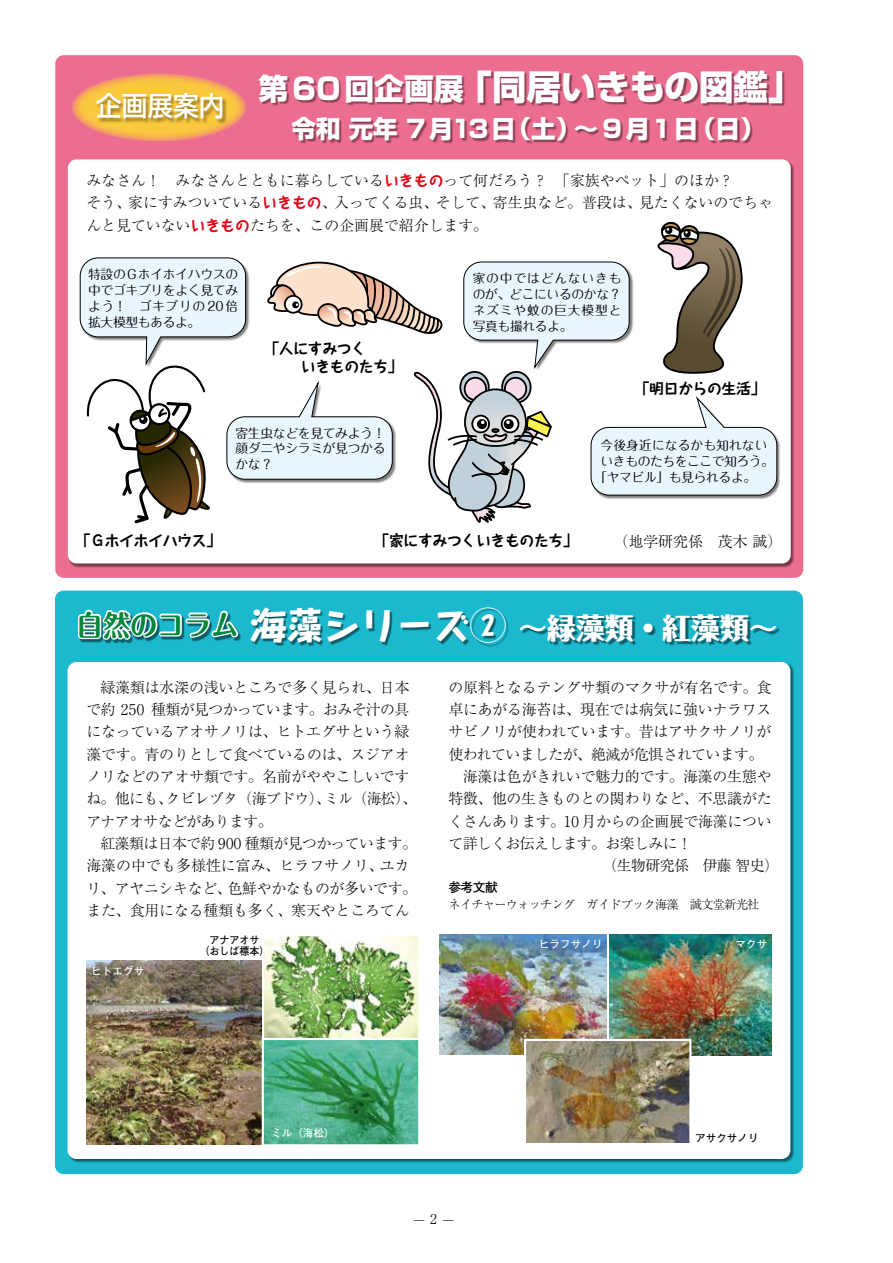
<style>
.page{position:relative;width:893px;height:1263px;background:#fff}
.page>*{position:absolute;margin:0;border:0;box-sizing:border-box;transform-origin:0 0}
.t1{font:800 34.5px "Shin Go Pro";color:#fff}
.t2{font:800 28.8px "Folk Pro";color:#fff}
.t3{font:500 27px "Shin Go Pro";color:#fff;scale:.95 1}
.t4{font:800 24.45px "Shin Go Pro";letter-spacing:.075em;color:#fff}
.t5{font:300 14.85px/22.4px "Ryumin Pro";letter-spacing:-.01em;color:#000}
.t6{font:300 14.85px "Ryumin Pro";letter-spacing:-.04em;color:#000}
.t7{font:700 14.85px/18px "Taka Hand Std";letter-spacing:-.025em;color:#000}
.t8{font:12.75px/15.9px "Maru Fo Pro";letter-spacing:-.02em;color:#000;text-align:justify}
.t9{font:12.75px "Maru Fo Pro";letter-spacing:.005em;color:#000}
.t10{font:700 12.75px "Futo Go B101 Pro";color:#000}
.t11{font:300 12.15px "Ryumin Pro";letter-spacing:-.06em;color:#000}
.t12{font:700 10.65px "Futo Go B101 Pro";color:#fff}
.t13{font:700 10.65px/11.7px "Futo Go B101 Pro";color:#000;text-align:center;scale:.94 1}
.t14{font:700 10.65px "Futo Go B101 Pro";color:#000}
.t15{font:300 10.5px "Ryumin Pro";color:#000}
.s1{font-size:29.7px}
.s2{font-family:"Taka Hand Std";font-weight:700;color:#e60012}
.s3{font-family:"Maru Fo Pro";font-weight:700;font-size:28.5px}
.s4{font-family:"Taka Hand Std";font-size:36.6px}
.s5{font-size:13.5px}
</style>
<div class="page">
<div style="left:55px;top:55px;width:748px;height:523px;background:#eb6d90;border-radius:8px"></div>
<svg style="left:72px;top:73px;width:175px;height:68px"></svg>
<div style="left:68px;top:159px;width:723px;height:404px;background:#fff;border-radius:9px"></div>
<img style="left:94px;top:91px;width:136px;height:37px">
<img style="left:260px;top:71px;width:525px;height:73px">
<div style="left:55px;top:591px;width:748px;height:583px;background:#1bb8ce;border-radius:9px"></div>
<div style="left:68px;top:662px;width:722px;height:497px;background:#fff;border-radius:9px"></div>
<img style="left:252px;top:608px;width:528px;height:38px">
<img style="left:80px;top:634px;width:161px;height:10px">
<svg style="left:77px;top:609px;width:163px;height:32px"></svg>
<img style="left:777px;top:437px;width:3px;height:53px">
<img style="left:86px;top:960px;width:176px;height:184px">
<img style="left:609px;top:934px;width:162px;height:121px">
<img style="left:265px;top:937px;width:152px;height:206px">
<div style="left:262px;top:1037px;width:158px;height:109px;border:2px solid #fff"></div>
<img style="left:440px;top:934px;width:166px;height:120px">
<div style="left:262px;top:934px;width:158px;height:106px;border:2px solid #fff"></div>
<img style="left:527px;top:1042px;width:161px;height:100px">
<div style="left:524px;top:1039px;width:167px;height:106px;border:2px solid #fff"></div>
<svg style="left:80px;top:222px;width:697px;height:302px"></svg>
<h3 class="t3" style="left:96px;top:84px;width:136px">企画展案内</h3>
<h1 class="t1" style="left:258px;top:59px;width:546px"><span class="s1">第60回企画展</span>「同居いきもの図鑑」</h1>
<h3 class="t4" style="left:292px;top:109px;width:474px">令和 元年 7月13日（土）～9月1日（日）</h3>
<p class="t5" style="left:86px;top:168px;width:688px">みなさん！　みなさんとともに暮らしている<span class="s2">いきもの</span>って何だろう？　「家族やペット」のほか？　<br>そう、家にすみついている<span class="s2">いきもの</span>、入ってくる虫、そして、寄生虫など。普段は、見たくないのでちゃんと見ていない<span class="s2">いきもの</span>たちを、この企画展で紹介します。</p>
<p class="t8" style="left:88px;top:265px;width:152px">特設のＧホイホイハウスの中でゴキブリをよく見てみよう！　ゴキブリの 20倍拡大模型もあるよ。</p>
<p class="t7" style="left:272px;top:337px;width:132px;text-indent:-7px">「人にすみつく<br>　　いきものたち」</p>
<p class="t8" style="left:235px;top:423px;width:151px">寄生虫などを見てみよう！顔ダニやシラミが見つかるかな？</p>
<p class="t8" style="left:473px;top:268px;width:150px">家の中ではどんないきものが、どこにいるのかな？ネズミや蚊の巨大模型と写真も撮れるよ。</p>
<p class="t7" style="left:635px;top:378px;width:132px">「明日からの生活」</p>
<p class="t9" style="left:601px;top:435px;width:168px">今後身近になるかも知れない</p>
<p class="t8" style="left:601px;top:451px;width:175px">いきものたちをここで知ろう。</p>
<p class="t8" style="left:594px;top:467px;width:163px">「ヤマビル」も見られるよ。</p>
<p class="t7" style="left:76px;top:529px;width:147px">「Ｇホイホイハウス」</p>
<p class="t7" style="left:374px;top:530px;width:205px">「家にすみつくいきものたち」</p>
<p class="t5" style="left:614px;top:529px;width:170px">（地学研究係　茂木 誠）</p>
<h2 class="t2" style="left:76px;top:603px;width:703px"><span class="s3">自然のコラム</span><span class="s4">海藻シリーズ②</span> ～緑藻類・紅藻類～</h2>
<p class="t5" style="left:86px;top:675px;width:332px">　緑藻類は水深の浅いところで多く見られ、日本で約 250 種類が見つかっています。おみそ汁の具になっているアオサノリは、ヒトエグサという緑藻です。青のりとして食べているのは、スジアオノリなどのアオサ類です。名前がややこしいですね。他にも、クビレヅタ（海ブドウ）、ミル（海松）、アナアオサなどがあります。<br>　紅藻類は日本で約 900 種類が見つかっています。海藻の中でも多様性に富み、ヒラフサノリ、ユカリ、アヤニシキなど、色鮮やかなものが多いです。また、食用になる種類も多く、寒天やところてん</p>
<p class="t5" style="left:448px;top:675px;width:325px">の原料となるテングサ類のマクサが有名です。食</p>
<p class="t5" style="left:448px;top:697px;width:325px">卓にあがる海苔は、現在では病気に強いナラワス</p>
<p class="t5" style="left:448px;top:719px;width:325px">サビノリが使われています。昔はアサクサノリが</p>
<p class="t6" style="left:448px;top:742px;width:316px">使われていましたが、絶滅が危惧されています。</p>
<p class="t5" style="left:448px;top:764px;width:325px">　海藻は色がきれいで魅力的です。海藻の生態や</p>
<p class="t5" style="left:448px;top:786px;width:325px">特徴、他の生きものとの関わりなど、不思議がた</p>
<p class="t5" style="left:448px;top:809px;width:325px">くさんあります。10 月からの企画展で海藻につい</p>
<p class="t6" style="left:448px;top:832px;width:245px">て詳しくお伝えします。お楽しみに！</p>
<p class="t6" style="left:603px;top:854px;width:178px">（生物研究係　伊藤 智史）</p>
<p class="t10" style="left:448px;top:877px;width:51px">参考文献</p>
<p class="t11" style="left:448px;top:895px;width:312px">ネイチャーウォッチング　ガイドブック海藻　誠文堂新光社</p>
<p class="t12" style="left:91px;top:962px;width:55px">ヒトエグサ</p>
<p class="t13" style="left:199px;top:932px;width:76px">アナアオサ<br>（おしば標本）</p>
<p class="t12" style="left:271px;top:1124px;width:65px">ミル（海松）</p>
<p class="t15" style="left:414px;top:1210px;width:42px">̶<span class="s5">2</span>̶</p>
<p class="t12" style="left:539px;top:936px;width:65px">ヒラフサノリ</p>
<p class="t12" style="left:736px;top:935px;width:33px">マクサ</p>
<p class="t14" style="left:695px;top:1130px;width:65px">アサクサノリ</p>
</div>
